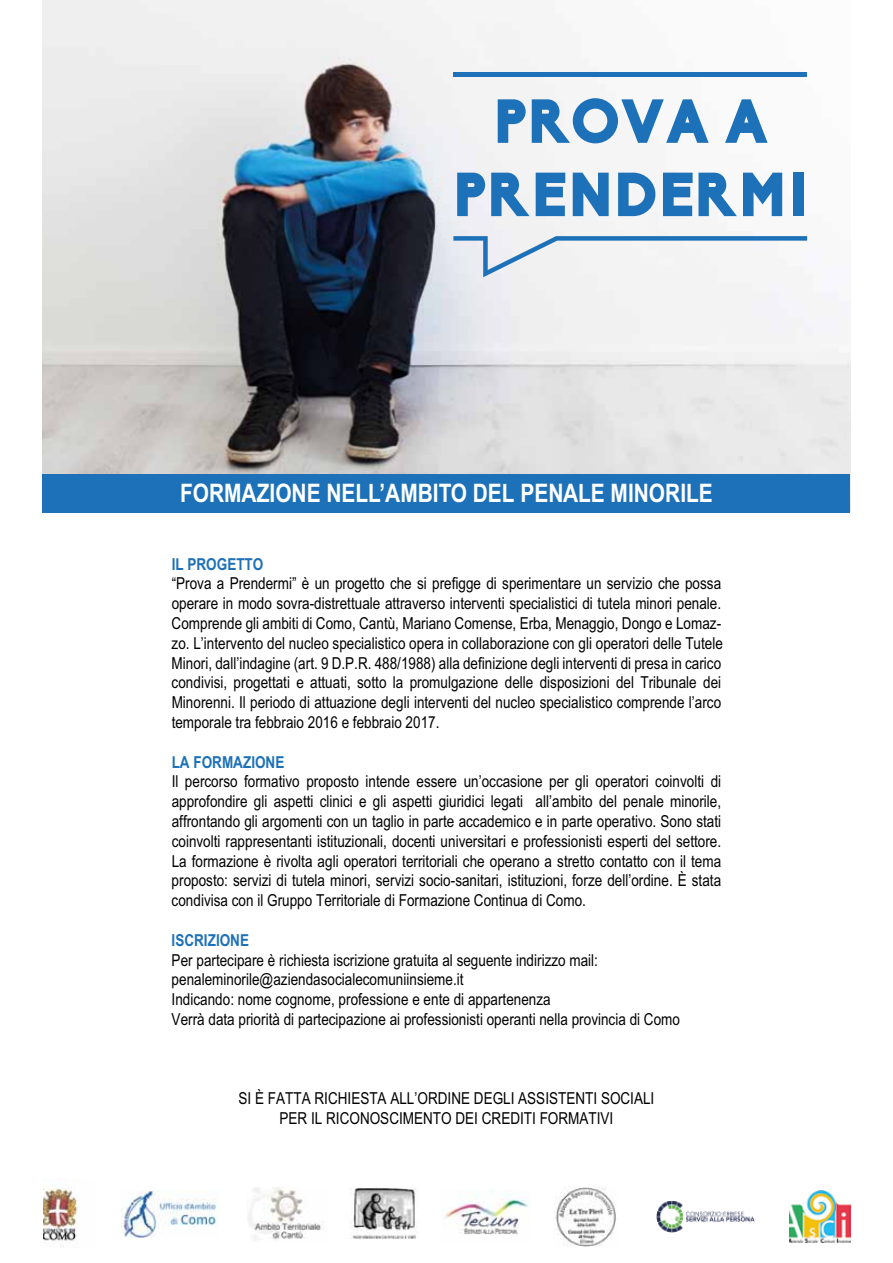
<style>
.page{position:relative;width:893px;height:1263px;background:#fff}
.page>*{position:absolute;margin:0;border:0;box-sizing:border-box;transform-origin:0 0}
.t1{font:700 25.5px "Arial Narrow";color:#fff}
.t2{font:16.5px/19.8px "Arial Narrow";color:#000;text-align:justify}
.t3{font:700 16.5px "Arial Narrow";color:#1d71b8}
</style>
<div class="page">
<img style="left:43px;top:0;width:807px;height:474px">
<img style="left:43px;top:1187px;width:35px;height:61px">
<img style="left:121px;top:1190px;width:98px;height:47px">
<img style="left:248px;top:1187px;width:75px;height:53px">
<img style="left:350px;top:1188px;width:67px;height:51px">
<img style="left:442px;top:1191px;width:87px;height:44px">
<img style="left:556px;top:1187px;width:60px;height:60px">
<img style="left:656px;top:1201px;width:98px;height:31px">
<img style="left:789px;top:1191px;width:62px;height:51px">
<svg style="left:498px;top:99px;width:28px;height:44px"></svg>
<svg style="left:532px;top:98px;width:177px;height:45px"></svg>
<svg style="left:725px;top:99px;width:43px;height:44px"></svg>
<svg style="left:457px;top:173px;width:28px;height:43px"></svg>
<svg style="left:491px;top:173px;width:39px;height:43px"></svg>
<svg style="left:536px;top:173px;width:29px;height:43px"></svg>
<svg style="left:573px;top:173px;width:36px;height:43px"></svg>
<svg style="left:618px;top:173px;width:37px;height:43px"></svg>
<svg style="left:663px;top:173px;width:74px;height:43px"></svg>
<svg style="left:743px;top:173px;width:39px;height:43px"></svg>
<div style="left:793px;top:173px;width:11px;height:43px;background:#1d71b8"></div>
<svg style="left:453px;top:236px;width:354px;height:41px"></svg>
<hr style="left:453px;top:73px;width:354px;height:4px;background:#1d71b8">
<div style="left:43px;top:474px;width:807px;height:39px;background:#1d71b8"></div>
<h1 class="t1" style="left:180px;top:474px;width:534px">FORMAZIONE NELL’AMBITO DEL PENALE MINORILE</h1>
<p class="t3" style="left:172px;top:551px;width:93px">IL PROGETTO</p>
<p class="t2" style="left:172px;top:573px;width:553px">“Prova a Prendermi” è un progetto che si prefigge di sperimentare un servizio che possa operare in modo sovra-distrettuale attraverso interventi specialistici di tutela minori penale.<br>Comprende gli ambiti di Como, Cantù, Mariano Comense, Erba, Menaggio, Dongo e Lomaz&shy;zo. L’intervento del nucleo specialistico opera in collaborazione con gli operatori delle Tutele Minori, dall’indagine (art. 9 D.P.R. 488/1988) alla definizione degli interventi di presa in carico condivisi, progettati e attuati, sotto la promulgazione delle disposizioni del Tribunale dei Minorenni. Il periodo di attuazione degli interventi del nucleo specialistico comprende l’arco temporale tra febbraio 2016 e febbraio 2017.</p>
<p class="t3" style="left:172px;top:749px;width:114px">LA FORMAZIONE</p>
<p class="t2" style="left:172px;top:771px;width:551px">Il percorso formativo proposto intende essere un’occasione per gli operatori coinvolti di approfondire gli aspetti clinici e gli aspetti giuridici legati all’ambito del penale minorile, affrontando gli argomenti con un taglio in parte accademico e in parte operativo. Sono stati coinvolti rappresentanti istituzionali, docenti universitari e professionisti esperti del settore.<br>La formazione è rivolta agli operatori territoriali che operano a stretto contatto con il tema proposto: servizi di tutela minori, servizi socio-sanitari, istituzioni, forze dell’ordine. È stata condivisa con il Gruppo Territoriale di Formazione Continua di Como.</p>
<p class="t3" style="left:172px;top:927px;width:79px">ISCRIZIONE</p>
<p class="t2" style="left:172px;top:949px;width:510px;text-align:left">Per partecipare è richiesta iscrizione gratuita al seguente indirizzo mail: penaleminorile@aziendasocialecomuniinsieme.it<br>Indicando: nome cognome, professione e ente di appartenenza<br>Verrà data priorità di partecipazione ai professionisti operanti nella provincia di Como</p>
<p class="t2" style="left:239px;top:1088px;width:417px;text-align:center">SI È FATTA RICHIESTA ALL’ORDINE DEGLI ASSISTENTI SOCIALI<br>PER IL RICONOSCIMENTO DEI CREDITI FORMATIVI</p>
</div>
